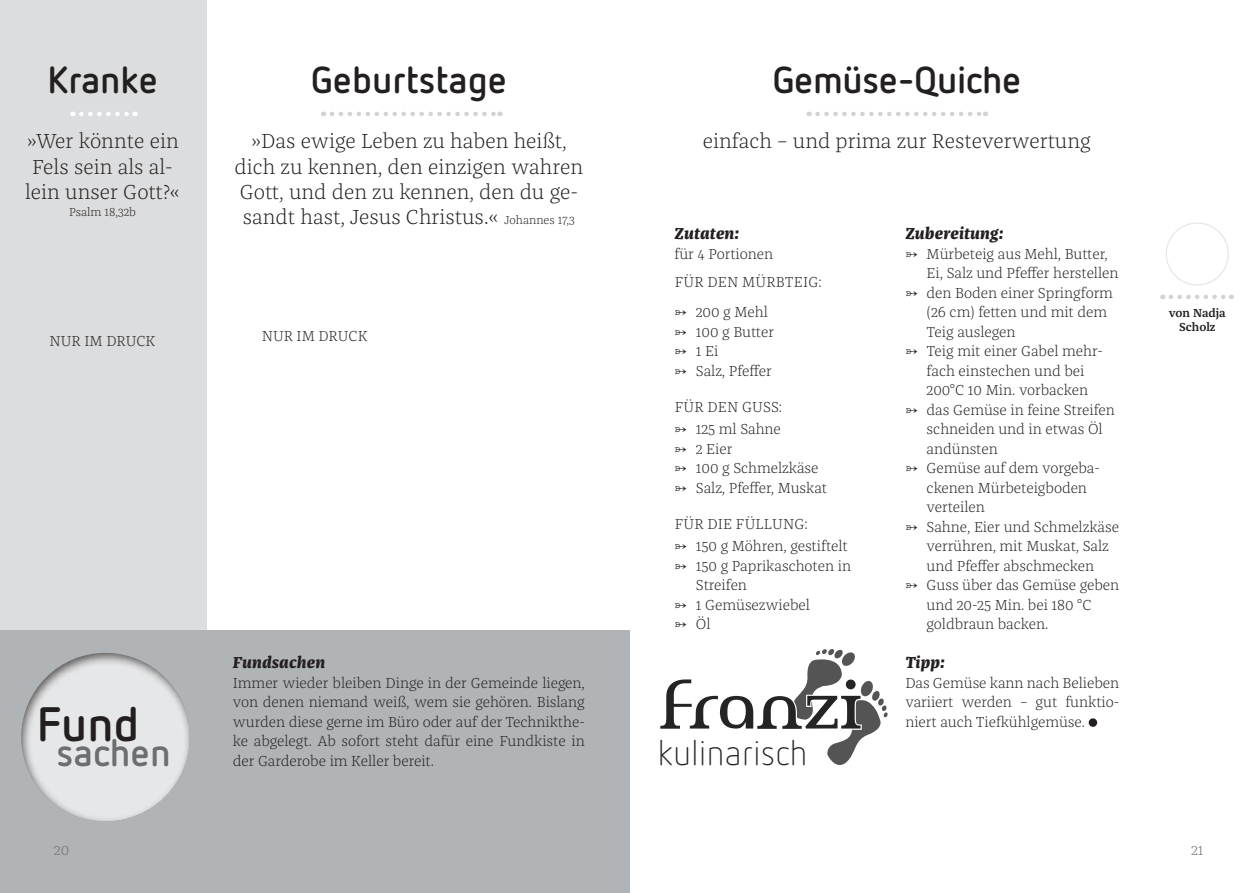
<style>
.page{position:relative;width:1259px;height:893px;background:#fff}
.page>*{position:absolute;margin:0;border:0;box-sizing:border-box;transform-origin:0 0}
.t1{font:700 48.3px "Netto OT";color:#231f20}
.t2{font:700 38.1px "Netto OT";color:#6d6e71}
.t3{font:700 37.5px "Netto OT";color:#231f20}
.t4{font:300 35.55px "Netto OT";color:#242424}
.t5{font:300 21px/25.2px "Franziska OT";color:#231f20;text-align:center}
.t6{font:italic 800 16.5px "Franziska OT";letter-spacing:.01em;color:#231f20}
.t7{font:300 15px/19.5px "Franziska OT";letter-spacing:-.005em;color:#231f20}
.t8{font:300 15px "Franziska OT";color:#6d6e71}
.t9{font:600 12px/14.4px "Franziska OT";color:#231f20;text-align:center}
.t10{font:300 12px "Franziska OT";color:#231f20}
.s1{font-size:12px}
</style>
<div class="page">
<div style="left:0;top:0;width:207px;height:631px;background:#dcddde"></div>
<svg style="left:332px;top:112px;width:168px;height:4px"></svg>
<svg style="left:81px;top:112px;width:55px;height:4px"></svg>
<div style="left:0;top:631px;width:629px;height:262px;background:#b1b4b6"></div>
<div style="left:19px;top:651px;width:171px;height:171px;background:#231f20;opacity:.75"></div>
<svg style="left:817px;top:112px;width:169px;height:4px"></svg>
<svg style="left:1088px;top:718px;width:9px;height:9px"></svg>
<svg style="left:660px;top:649px;width:228px;height:116px"></svg>
<svg style="left:1171px;top:295px;width:60px;height:4px"></svg>
<div style="left:1165px;top:222px;width:64px;height:64px;border:1px solid #e6e7e8;border-radius:50%"></div>
<h3 class="t3" style="left:47px;top:56px;width:112px">Kranke</h3>
<h3 class="t3" style="left:311px;top:56px;width:198px">Geburtstage</h3>
<h3 class="t5" style="left:235px;top:129px;width:350px">»Das ewige Leben zu haben heißt, dich zu kennen, den einzigen wahren Gott, und den zu kennen, den du ge&shy;sandt hast, Jesus Christus.« <span class="s1">Johannes 17,3</span></h3>
<h3 class="t5" style="left:25px;top:129px;width:156px">»Wer könnte ein<br>Fels sein als al&shy;lein unser Gott?«</h3>
<p class="t10" style="left:69px;top:205px;width:69px">Psalm 18,32b</p>
<p class="t7" style="left:50px;top:332px;width:107px">NUR IM DRUCK</p>
<p class="t7" style="left:262px;top:327px;width:107px">NUR IM DRUCK</p>
<h1 class="t1" style="left:37px;top:693px;width:104px">Fund</h1>
<h2 class="t2" style="left:57px;top:728px;width:116px">sachen</h2>
<p class="t6" style="left:233px;top:653px;width:94px">Fundsachen</p>
<p class="t7" style="left:233px;top:673px;width:353px;text-align:justify">Immer wieder bleiben Dinge in der Gemeinde liegen, von denen niemand weiß, wem sie gehören. Bislang wurden diese gerne im Büro oder auf der Technikthe&shy;ke abgelegt. Ab sofort steht dafür eine Fundkiste in der Garderobe im Keller bereit.</p>
<h3 class="t3" style="left:772px;top:56px;width:250px">Gemüse-Quiche</h3>
<h3 class="t5" style="left:703px;top:129px;width:390px">einfach – und prima zur Resteverwertung</h3>
<p class="t6" style="left:674px;top:224px;width:66px">Zutaten:</p>
<p class="t7" style="left:674px;top:240px;width:148px;line-height:28px">für 4 Portionen<br>FÜR DEN MÜRBTEIG:</p>
<p class="t7" style="left:674px;top:303px;width:101px">➳ 200 g Mehl ➳ 100 g Butter ➳ 1 Ei<br>➳ Salz, Pfeffer</p>
<p class="t7" style="left:674px;top:397px;width:109px;line-height:22px">FÜR DEN GUSS: ➳ 125 ml Sahne</p>
<p class="t7" style="left:674px;top:439px;width:154px">➳ 2 Eier<br>➳ 100 g Schmelzkäse ➳ Salz, Pfeffer, Muskat</p>
<p class="t7" style="left:674px;top:514px;width:175px;line-height:22px">FÜR DIE FÜLLUNG:<br>➳ 150 g Möhren, gestiftelt</p>
<p class="t7" style="left:674px;top:556px;width:178px">➳ 150 g Paprikaschoten in</p>
<p class="t7" style="left:696px;top:576px;width:53px">Streifen</p>
<p class="t7" style="left:674px;top:595px;width:137px">➳ 1 Gemüsezwiebel</p>
<p class="t7" style="left:674px;top:615px;width:37px">➳ Öl</p>
<h3 class="t4" style="left:657px;top:731px;width:152px">kulinarisch</h3>
<p class="t6" style="left:905px;top:224px;width:100px">Zubereitung:</p>
<p class="t7" style="left:905px;top:244px;width:204px">➳ Mürbeteig aus Mehl, Butter,</p>
<p class="t7" style="left:926px;top:264px;width:193px">Ei, Salz und Pfeffer herstellen</p>
<p class="t7" style="left:905px;top:283px;width:209px">➳ den Boden einer Springform</p>
<p class="t7" style="left:926px;top:303px;width:182px">(26 cm) fetten und mit dem</p>
<p class="t7" style="left:926px;top:322px;width:90px">Teig auslegen</p>
<p class="t7" style="left:905px;top:342px;width:199px">➳ Teig mit einer Gabel mehr-</p>
<p class="t7" style="left:926px;top:361px;width:159px">fach einstechen und bei</p>
<p class="t7" style="left:926px;top:381px;width:163px">200°C 10 Min. vorbacken</p>
<p class="t7" style="left:905px;top:400px;width:211px">➳ das Gemüse in feine Streifen</p>
<p class="t7" style="left:926px;top:420px;width:178px">schneiden und in etwas Öl</p>
<p class="t7" style="left:926px;top:439px;width:73px">andünsten</p>
<p class="t7" style="left:905px;top:459px;width:196px">➳ Gemüse auf dem vorgeba-</p>
<p class="t7" style="left:926px;top:478px;width:162px">ckenen Mürbeteigboden</p>
<p class="t7" style="left:926px;top:498px;width:60px">verteilen</p>
<p class="t7" style="left:905px;top:517px;width:215px">➳ Sahne, Eier und Schmelzkäse</p>
<p class="t7" style="left:926px;top:537px;width:184px">verrühren, mit Muskat, Salz</p>
<p class="t7" style="left:926px;top:556px;width:169px">und Pfeffer abschmecken</p>
<p class="t7" style="left:905px;top:576px;width:215px">➳ Guss über das Gemüse geben</p>
<p class="t7" style="left:926px;top:595px;width:166px">und 20-25 Min. bei 180 °C</p>
<p class="t7" style="left:926px;top:615px;width:123px">goldbraun backen.</p>
<p class="t6" style="left:905px;top:653px;width:41px">Tipp:</p>
<p class="t7" style="left:905px;top:673px;width:215px;text-align:justify">Das Gemüse kann nach Belieben variiert werden – gut funktio&shy;niert auch Tiefkühlgemüse.</p>
<p class="t9" style="left:1169px;top:306px;width:58px">von Nadja<br>Scholz</p>
<p class="t8" style="left:54px;top:842px;width:17px">20</p>
<p class="t8" style="left:1191px;top:842px;width:14px">21</p>
</div>
